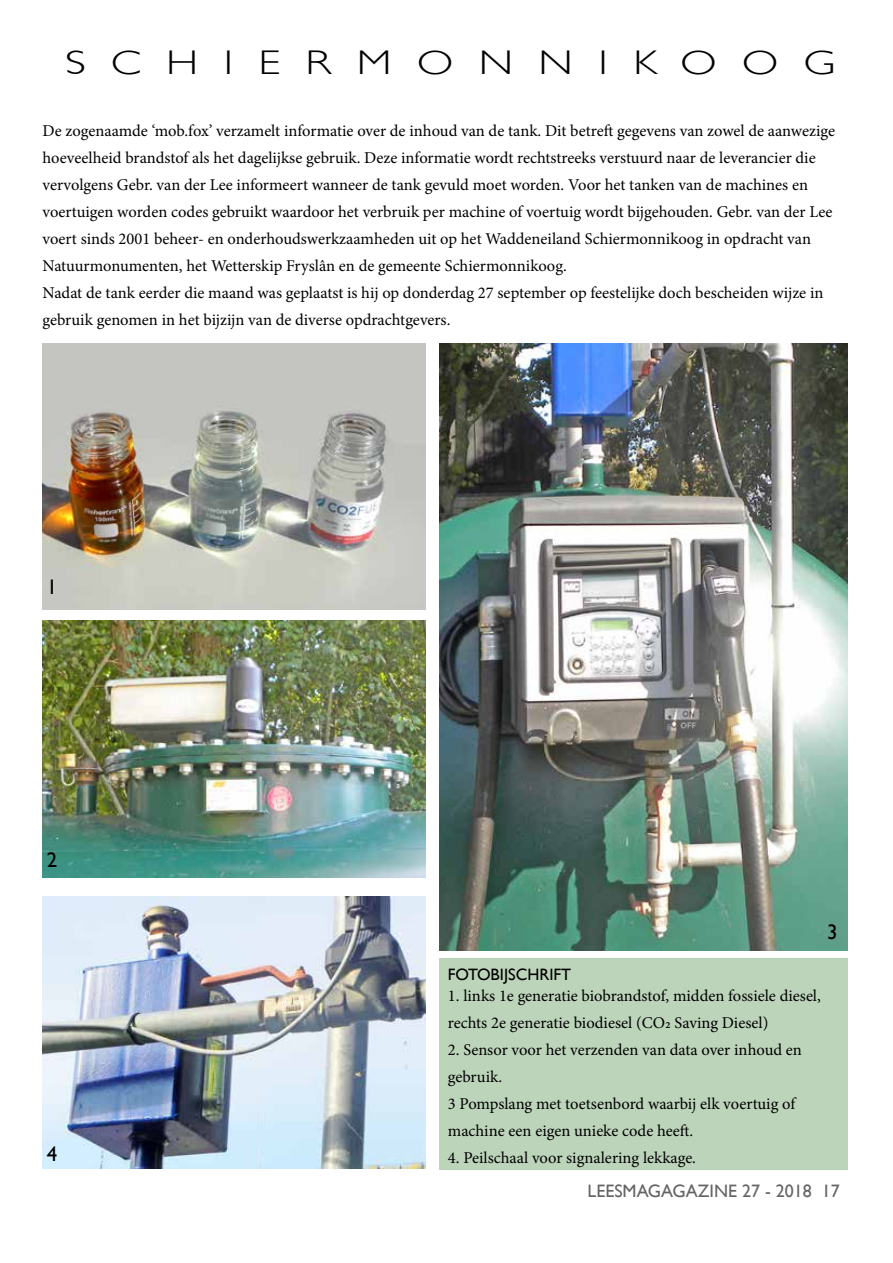
<style>
.page{position:relative;width:893px;height:1263px;background:#fff}
.page>*{position:absolute;margin:0;border:0;box-sizing:border-box;transform-origin:0 0}
.t1{font:300 34.2px "Gill Sans";letter-spacing:.565em;color:#000;scale:1.31 1}
.t2{font:21px "Gill Sans";color:#000}
.t3{font:18px "Gill Sans";color:#636466}
.t4{font:16.5px/27px "Minion Pro";color:#000}
.t5{font:16.5px "Gill Sans";color:#000}
</style>
<div class="page">
<img style="left:439px;top:343px;width:409px;height:607px">
<img style="left:43px;top:896px;width:382px;height:272px">
<img style="left:43px;top:621px;width:382px;height:256px">
<img style="left:43px;top:343px;width:382px;height:266px">
<div style="left:439px;top:958px;width:409px;height:211px;background:#bcd4ba"></div>
<h1 class="t1" style="left:65px;top:35px;width:589px">SCHIERMONNIKOOG</h1>
<p class="t4" style="left:43px;top:117px;width:794px">De zogenaamde ‘mob.fox’ verzamelt informatie over de inhoud van de tank. Dit betreft gegevens van zowel de aanwezige hoeveelheid brandstof als het dagelijkse gebruik. Deze informatie wordt rechtstreeks verstuurd naar de leverancier die vervolgens Gebr. van der Lee informeert wanneer de tank gevuld moet worden. Voor het tanken van de machines en voertuigen worden codes gebruikt waardoor het verbruik per machine of voertuig wordt bijgehouden. Gebr. van der Lee voert sinds 2001 beheer- en onderhoudswerkzaamheden uit op het Waddeneiland Schiermonnikoog in opdracht van Natuurmonumenten, het Wetterskip Fryslân en de gemeente Schiermonnikoog.<br>Nadat de tank eerder die maand was geplaatst is hij op donderdag 27 september op feestelijke doch bescheiden wijze in gebruik genomen in het bijzijn van de diverse opdrachtgevers.</p>
<p class="t2" style="left:47px;top:574px;width:12px">1</p>
<p class="t2" style="left:47px;top:847px;width:12px">2</p>
<p class="t2" style="left:47px;top:1142px;width:12px">4</p>
<p class="t2" style="left:827px;top:920px;width:12px">3</p>
<p class="t5" style="left:448px;top:965px;width:125px">FOTOBIJSCHRIFT</p>
<p class="t4" style="left:448px;top:982px;width:374px">1. links 1e generatie biobrandstof, midden fossiele diesel, rechts 2e generatie biodiesel (CO2 Saving Diesel)</p>
<p class="t4" style="left:448px;top:1036px;width:356px">2. Sensor voor het verzenden van data over inhoud en gebruik.<br>3 Pompslang met toetsenbord waarbij elk voertuig of machine een eigen unieke code heeft.</p>
<p class="t4" style="left:448px;top:1144px;width:250px">4. Peilschaal voor signalering lekkage.</p>
<p class="t3" style="left:588px;top:1180px;width:254px">LEESMAGAGAZINE 27 - 2018 17</p>
</div>
